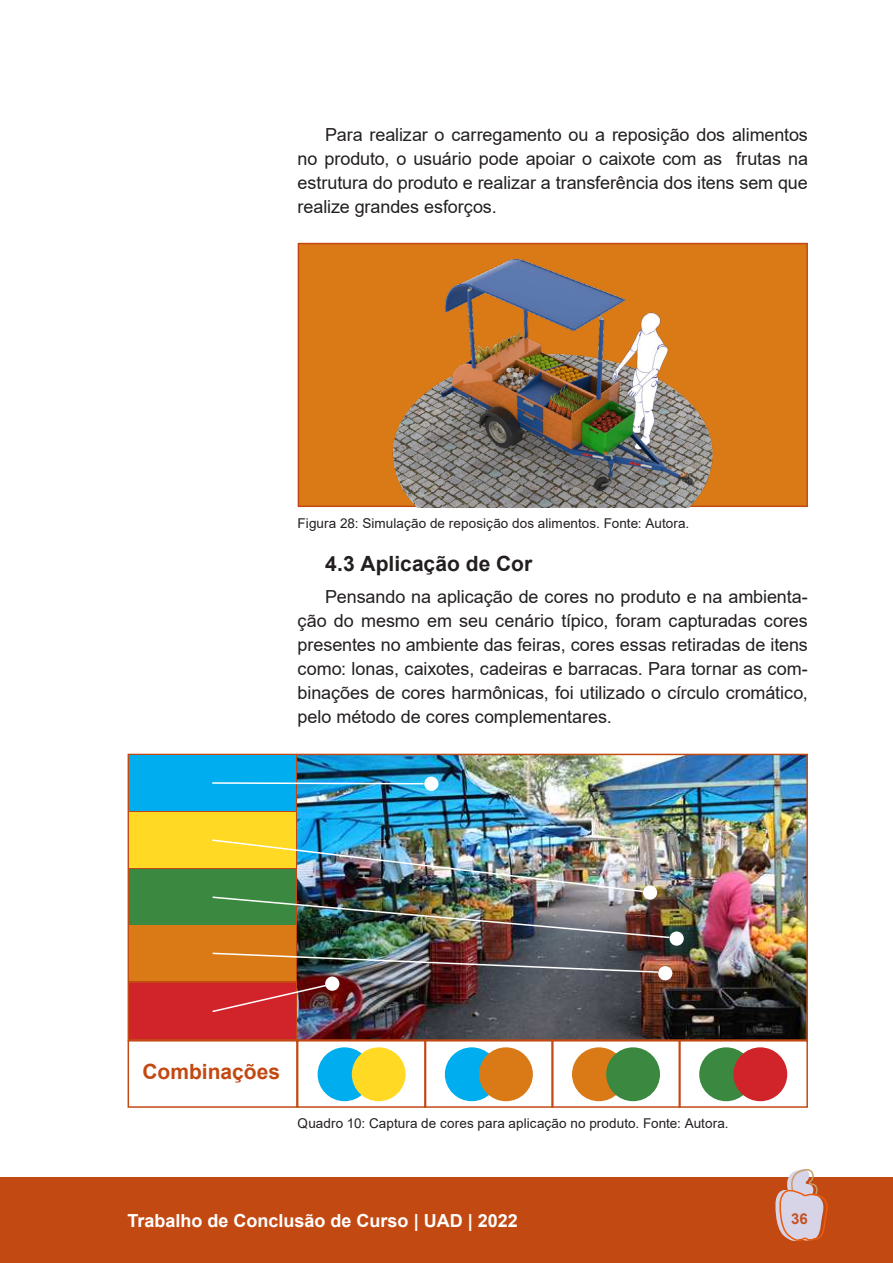
<style>
.page{position:relative;width:893px;height:1263px;background:#fff}
.page>*{position:absolute;margin:0;border:0;box-sizing:border-box;transform-origin:0 0}
.t1{font:700 21px "Arial";color:#231f20}
.t2{font:700 21px "Arial";color:#c34913}
.t3{font:18px/24px "Arial";letter-spacing:-.005em;color:#231f20;text-align:justify}
.t4{font:700 18px "Arial";color:#fff}
.t5{font:700 15px "Arial";color:#c35226}
.t6{font:13.5px "Arial";letter-spacing:.005em;color:#231f20}
</style>
<div class="page">
<div style="left:0;top:1178px;width:893px;height:85px;background:#c34913"></div>
<svg style="left:774px;top:1090px;width:56px;height:151px"></svg>
<div style="left:298px;top:244px;width:509px;height:262px;background:#d97a17"></div>
<img style="left:389px;top:243px;width:328px;height:264px">
<img style="left:298px;top:757px;width:507px;height:281px">
<div style="left:128px;top:754px;width:169px;height:286px;background:linear-gradient(to right,#c34913,#c34913)"></div>
<div style="left:129px;top:755px;width:166px;height:56px;background:#00aeef"></div>
<div style="left:129px;top:812px;width:166px;height:56px;background:#ffd923"></div>
<div style="left:129px;top:869px;width:166px;height:56px;background:#3b8940"></div>
<div style="left:129px;top:925px;width:167px;height:56px;background:#d97a17"></div>
<div style="left:129px;top:984px;width:167px;height:55px;background:#d1232a"></div>
<svg style="left:212px;top:781px;width:212px;height:4px"></svg>
<img style="left:211px;top:838px;width:460px;height:101px">
<img style="left:212px;top:952px;width:447px;height:22px">
<svg style="left:211px;top:983px;width:118px;height:30px"></svg>
<div style="left:297px;top:1040px;width:129px;height:68px;border:2px solid #c34913"></div>
<div style="left:128px;top:1040px;width:170px;height:68px;border:2px solid #c34913"></div>
<div style="left:551px;top:1040px;width:130px;height:68px;border:2px solid #c34913"></div>
<div style="left:424px;top:1040px;width:130px;height:68px;border:2px solid #c34913"></div>
<div style="left:678px;top:1040px;width:130px;height:68px;border:2px solid #c34913"></div>
<div style="left:424px;top:777px;width:14px;height:14px;background:#fff;border-radius:50%"></div>
<div style="left:643px;top:885px;width:14px;height:15px;background:#fff;border-radius:50%"></div>
<div style="left:669px;top:931px;width:15px;height:15px;background:#fff;border-radius:50%"></div>
<div style="left:658px;top:966px;width:14px;height:14px;background:#fff;border-radius:50%"></div>
<div style="left:325px;top:976px;width:14px;height:15px;background:#fff;border-radius:50%"></div>
<div style="left:318px;top:1047px;width:53px;height:54px;background:#00aeef;border-radius:50%"></div>
<div style="left:445px;top:1047px;width:54px;height:54px;background:#00aeef;border-radius:50%"></div>
<div style="left:572px;top:1047px;width:54px;height:54px;background:#d97a17;border-radius:50%"></div>
<div style="left:699px;top:1047px;width:54px;height:54px;background:#3b8940;border-radius:50%"></div>
<div style="left:352px;top:1047px;width:54px;height:54px;background:#ffd923;border-radius:50%"></div>
<div style="left:479px;top:1047px;width:54px;height:54px;background:#d97a17;border-radius:50%"></div>
<div style="left:606px;top:1047px;width:54px;height:54px;background:#3b8940;border-radius:50%"></div>
<div style="left:733px;top:1047px;width:54px;height:54px;background:#d1232a;border-radius:50%"></div>
<p class="t3" style="left:298px;top:124px;width:512px;text-indent:28px">Para realizar o carregamento ou a reposição dos alimentos no produto, o usuário pode apoiar o caixote com as frutas na estrutura do produto e realizar a transferência dos itens sem que realize grandes esforços.</p>
<p class="t6" style="left:298px;top:518px;width:393px">Figura 28: Simulação de reposição dos alimentos. Fonte: Autora.</p>
<p class="t1" style="left:325px;top:556px;width:208px">4.3 Aplicação de Cor</p>
<p class="t3" style="left:298px;top:586px;width:512px;text-indent:28px">Pensando na aplicação de cores no produto e na ambienta&shy;ção do mesmo em seu cenário típico, foram capturadas cores presentes no ambiente das feiras, cores essas retiradas de itens como: lonas, caixotes, cadeiras e barracas. Para tornar as com&shy;binações de cores harmônicas, foi utilizado o círculo cromático, pelo método de cores complementares.</p>
<p class="t2" style="left:142px;top:1064px;width:139px">Combinações</p>
<p class="t6" style="left:298px;top:1118px;width:432px">Quadro 10: Captura de cores para aplicação no produto. Fonte: Autora.</p>
<p class="t4" style="left:128px;top:1214px;width:392px">Trabalho de Conclusão de Curso | UAD | 2022</p>
<p class="t5" style="left:791px;top:1213px;width:18px">36</p>
</div>
